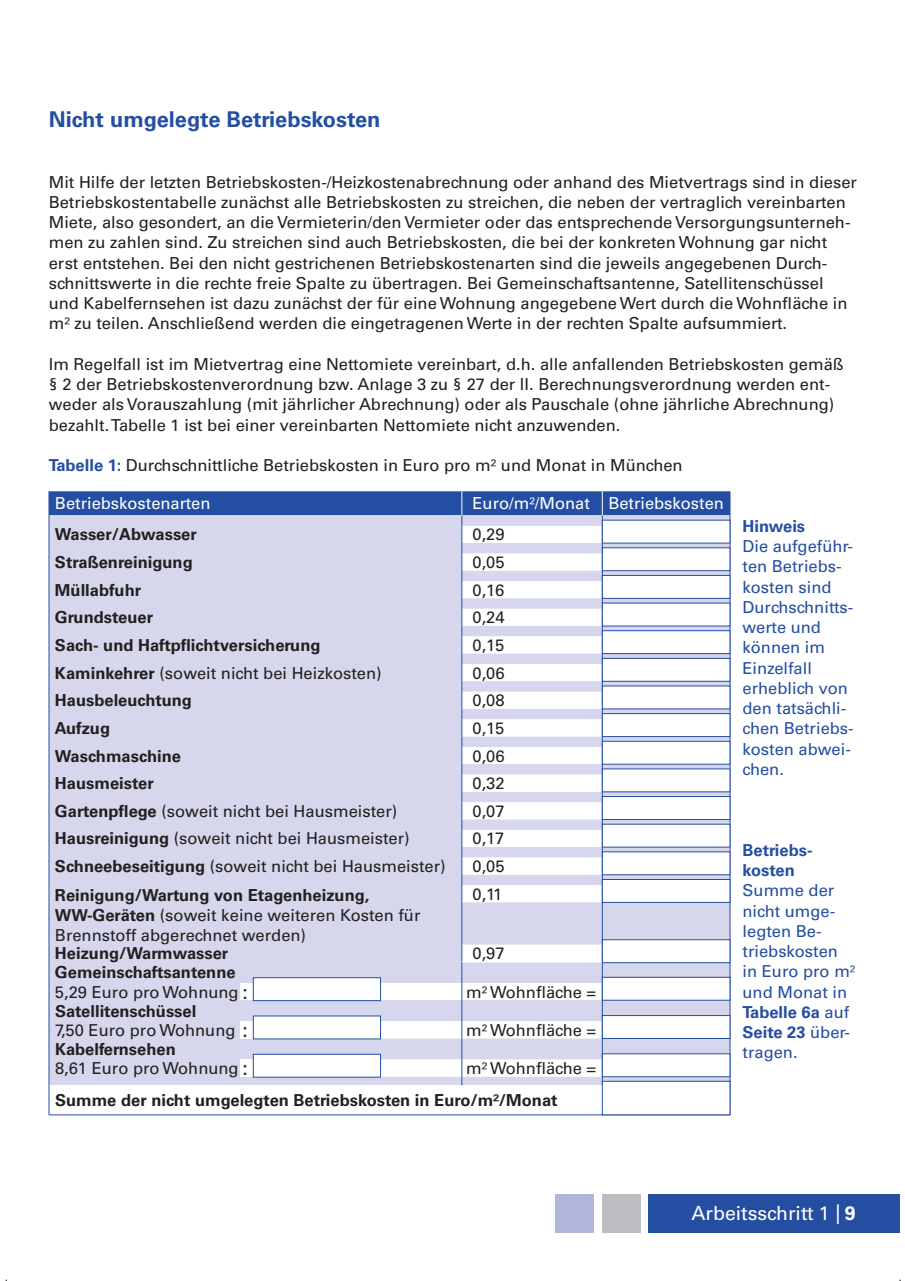
<style>
.page{position:relative;width:905px;height:1281px;background:#fff}
.page>*{position:absolute;margin:0;border:0;box-sizing:border-box;transform-origin:0 0}
.t1{font:700 21.75px "Univers LT Std";color:#244ea1}
.t2{font:19.5px "Univers LT Std";color:#fff}
.t3{font:16.5px/20.2px "Univers LT Std";color:#231f20}
.t4{font:700 16.5px/19.2px "Univers LT Std";color:#231f20}
.t5{font:16.5px/20.2px "Univers LT Std";color:#244ea1}
.t6{font:16.5px "Univers LT Std";color:#fff}
.t7{font:700 16.5px/20.2px "Univers LT Std";color:#244ea1}
.s1{font-weight:700;color:#244ea1}
.s2{font-weight:700}
.s3{font-weight:400}
.s4{font-weight:400;font-size:19.5px}
.s5{font-size:19.5px}
</style>
<div class="page">
<div style="left:648px;top:1194px;width:251px;height:38px;background:#244ea1"></div>
<div style="left:555px;top:1194px;width:38px;height:38px;background:#b2b6db"></div>
<div style="left:602px;top:1194px;width:38px;height:38px;background:#bcbdc0"></div>
<hr style="left:729px;top:1085px;width:1px;height:30px;background:#244ea1">
<hr style="left:49px;top:1085px;width:1px;height:30px;background:#244ea1">
<hr style="left:49px;top:1114px;width:191px;height:1px;background:#244ea1">
<svg style="left:240px;top:1114px;width:13px;height:1px"></svg>
<hr style="left:253px;top:1114px;width:128px;height:1px;background:#244ea1">
<hr style="left:381px;top:1114px;width:80px;height:1px;background:#244ea1">
<hr style="left:461px;top:1114px;width:141px;height:1px;background:#244ea1">
<svg style="left:49px;top:491px;width:681px;height:594px;background:#d1d5ea"></svg>
<hr style="left:462px;top:961px;width:139px;height:1px;background:#fff">
<div style="left:240px;top:1021px;width:13px;height:17px;background:#fff"></div>
<div style="left:240px;top:1059px;width:13px;height:17px;background:#fff"></div>
<div style="left:253px;top:977px;width:127px;height:24px;background:#fff;border:1px solid #244ea1"></div>
<div style="left:253px;top:1016px;width:127px;height:23px;background:#fff"></div>
<div style="left:253px;top:1054px;width:127px;height:23px;background:#fff;border:1px solid #244ea1"></div>
<div style="left:601px;top:520px;width:128px;height:23px;background:#fff"></div>
<div style="left:601px;top:547px;width:128px;height:24px;background:#fff;border:1px solid #244ea1"></div>
<div style="left:601px;top:575px;width:128px;height:24px;background:#fff;border:1px solid #244ea1"></div>
<div style="left:601px;top:603px;width:128px;height:23px;background:#fff"></div>
<div style="left:601px;top:630px;width:128px;height:24px;background:#fff;border:1px solid #244ea1"></div>
<div style="left:601px;top:658px;width:128px;height:23px;background:#fff;border:1px solid #244ea1"></div>
<div style="left:601px;top:686px;width:128px;height:23px;background:#fff"></div>
<div style="left:601px;top:713px;width:128px;height:24px;background:#fff;border:1px solid #244ea1"></div>
<div style="left:601px;top:741px;width:128px;height:23px;background:#fff;border:1px solid #244ea1"></div>
<div style="left:601px;top:769px;width:128px;height:23px;background:#fff"></div>
<div style="left:601px;top:796px;width:128px;height:24px;background:#fff;border:1px solid #244ea1"></div>
<div style="left:601px;top:824px;width:128px;height:23px;background:#fff"></div>
<div style="left:601px;top:852px;width:128px;height:23px;background:#fff;border:1px solid #244ea1"></div>
<div style="left:601px;top:879px;width:128px;height:24px;background:#fff;border:1px solid #244ea1"></div>
<div style="left:601px;top:939px;width:128px;height:24px;background:#fff;border:1px solid #244ea1"></div>
<div style="left:601px;top:977px;width:128px;height:23px;background:#fff;border:1px solid #244ea1"></div>
<div style="left:601px;top:1015px;width:128px;height:24px;background:#fff;border:1px solid #244ea1"></div>
<div style="left:601px;top:1053px;width:128px;height:24px;background:#fff;border:1px solid #244ea1"></div>
<div style="left:601px;top:1081px;width:128px;height:34px;background:#fff;border:1px solid #244ea1"></div>
<h1 class="t1" style="left:49px;top:106px;width:333px">Nicht umgelegte Betriebskosten</h1>
<p class="t3" style="left:49px;top:172px;width:809px">Mit Hilfe der letzten Betriebskosten-/Heizkostenabrechnung oder anhand des Mietvertrags sind in dieser Betriebskostentabelle zunächst alle Betriebskosten zu streichen, die neben der vertraglich vereinbarten Miete, also gesondert, an die Vermieterin/den Vermieter oder das entsprechende Versorgungsunterneh&shy;men zu zahlen sind. Zu streichen sind auch Betriebskosten, die bei der konkreten Wohnung gar nicht erst entstehen. Bei den nicht gestrichenen Betriebskostenarten sind die jeweils angegebenen Durch&shy;schnittswerte in die rechte freie Spalte zu übertragen. Bei Gemeinschaftsantenne, Satellitenschüssel und Kabelfernsehen ist dazu zunächst der für eine Wohnung angegebene Wert durch die Wohnfläche in m² zu teilen. Anschließend werden die eingetragenen Werte in der rechten Spalte aufsummiert.</p>
<p class="t3" style="left:49px;top:354px;width:796px">Im Regelfall ist im Mietvertrag eine Nettomiete vereinbart, d.h. alle anfallenden Betriebskosten gemäß § 2 der Betriebskostenverordnung bzw. Anlage 3 zu § 27 der II. Berechnungsverordnung werden ent&shy;weder als Vorauszahlung (mit jährlicher Abrechnung) oder als Pauschale (ohne jährliche Abrechnung) bezahlt. Tabelle 1 ist bei einer vereinbarten Nettomiete nicht anzuwenden.</p>
<p class="t3" style="left:49px;top:455px;width:635px"><span class="s1">Tabelle 1:</span> Durchschnittliche Betriebskosten in Euro pro m² und Monat in Mü nchen</p>
<p class="t6" style="left:55px;top:494px;width:157px">Betriebskostenarten</p>
<p class="t6" style="left:472px;top:494px;width:253px">Euro/m²/Monat Betriebskosten</p>
<p class="t4" style="left:55px;top:525px;width:143px">Wasser/Abwasser</p>
<p class="t3" style="left:472px;top:524px;width:34px">0,29</p>
<p class="t4" style="left:55px;top:553px;width:139px">Straßenreinigung</p>
<p class="t3" style="left:472px;top:552px;width:34px">0,05</p>
<p class="t4" style="left:55px;top:580px;width:88px">Müllabfuhr</p>
<p class="t3" style="left:472px;top:580px;width:33px">0,16</p>
<p class="t4" style="left:55px;top:608px;width:100px">Grundsteuer</p>
<p class="t3" style="left:472px;top:607px;width:34px">0,24</p>
<p class="t4" style="left:55px;top:636px;width:267px">Sach- und Haftpflichtversicherung</p>
<p class="t3" style="left:472px;top:635px;width:33px">0,15</p>
<p class="t3" style="left:55px;top:663px;width:328px"><span class="s2">Kaminkehrer</span> (soweit nicht bei Heizkosten)</p>
<p class="t3" style="left:472px;top:663px;width:34px">0,06</p>
<p class="t4" style="left:55px;top:691px;width:138px">Hausbeleuchtung</p>
<p class="t3" style="left:472px;top:690px;width:34px">0,08</p>
<p class="t4" style="left:55px;top:718px;width:57px">Aufzug</p>
<p class="t3" style="left:472px;top:718px;width:33px">0,15</p>
<p class="t4" style="left:55px;top:746px;width:127px">Waschmaschine</p>
<p class="t3" style="left:472px;top:746px;width:34px">0,06</p>
<p class="t4" style="left:55px;top:774px;width:100px">Hausmeister</p>
<p class="t3" style="left:472px;top:773px;width:34px">0,32</p>
<p class="t3" style="left:55px;top:801px;width:343px"><span class="s2">Gartenpflege</span> (soweit nicht bei Hausmeister)</p>
<p class="t3" style="left:472px;top:801px;width:34px">0,07</p>
<p class="t3" style="left:55px;top:828px;width:356px"><span class="s2">Hausreinigung</span> (soweit nicht bei Hausmeister)</p>
<p class="t3" style="left:472px;top:828px;width:33px">0,17</p>
<p class="t3" style="left:55px;top:856px;width:392px"><span class="s2">Schneebeseitigung</span> (soweit nicht bei Hausmeister)</p>
<p class="t3" style="left:472px;top:856px;width:34px">0,05</p>
<p class="t3" style="left:55px;top:885px;width:367px"><span class="s2">Reinigung/Wartung von Etagenheizung,<br>WW-Geräten</span> (soweit keine weiteren Kosten für<br>Brennstoff abgerechnet werden)</p>
<p class="t3" style="left:472px;top:884px;width:31px">0,11</p>
<p class="t4" style="left:55px;top:944px;width:175px">Heizung/Warmwasser</p>
<p class="t3" style="left:472px;top:943px;width:34px">0,97</p>
<p class="t4" style="left:55px;top:963px;width:194px">Gemeinschaftsantenne<br><span class="s3">5,29 Euro pro Wohnung</span> <span class="s4">:</span></p>
<p class="t3" style="left:466px;top:982px;width:132px">m² Wohnfläche =</p>
<p class="t4" style="left:55px;top:1001px;width:194px">Satellitenschüssel<br><span class="s3">7,50 Euro pro Wohnung</span> <span class="s4">:</span></p>
<p class="t3" style="left:466px;top:1020px;width:132px">m² Wohnfläche =</p>
<p class="t3" style="left:55px;top:1039px;width:194px;line-height:19.2px"><span class="s2">Kabelfernsehen<br></span>8,61 Euro pro Wohnung <span class="s5">:</span></p>
<p class="t3" style="left:466px;top:1058px;width:132px">m² Wohnfläche =</p>
<p class="t4" style="left:55px;top:1090px;width:504px">Summe der nicht umgelegten Betriebskosten in Euro/m²/Monat</p>
<p class="t7" style="left:742px;top:516px;width:64px">Hinweis</p>
<p class="t5" style="left:742px;top:536px;width:113px">Die aufgeführ&shy;ten Betriebs&shy;kosten sind<br>Durchschnitts&shy;werte und können im<br>Einzelfall erheblich von den tatsächli&shy;chen Betriebs&shy;kosten abwei&shy;chen.</p>
<p class="t7" style="left:742px;top:840px;width:71px">Betriebs&shy;kosten</p>
<p class="t5" style="left:742px;top:880px;width:114px">Summe der nicht umge&shy;legten Be&shy;triebskosten in Euro pro m² und Monat in<br><span class="s2">Tabelle 6a</span> auf<br><span class="s2">Seite 23</span> über&shy;tragen.</p>
<p class="t2" style="left:691px;top:1202px;width:166px">Arbeitsschritt 1 | <span class="s2">9</span></p>
</div>
